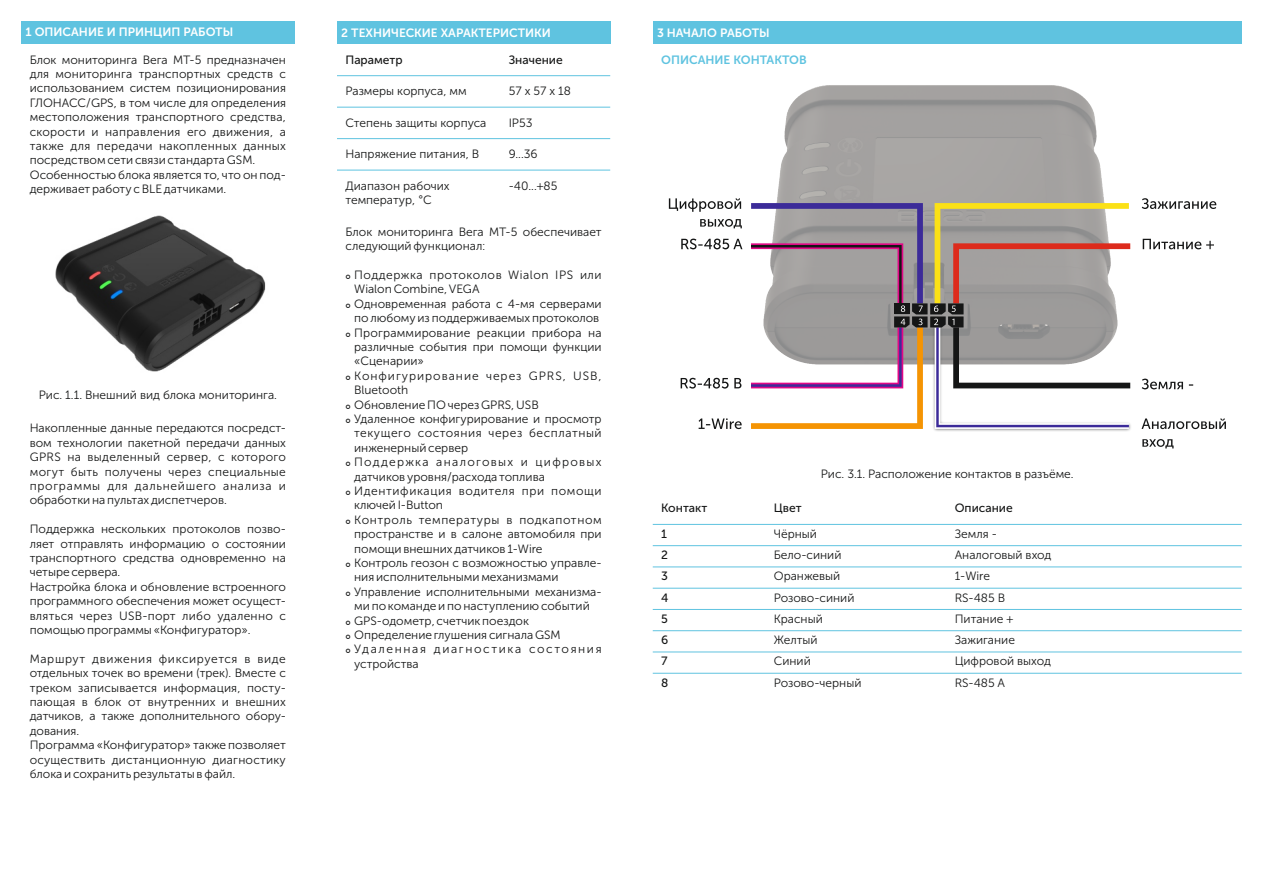
<style>
.page{position:relative;width:1263px;height:893px;background:#fff}
.page>*{position:absolute;margin:0;border:0;box-sizing:border-box;transform-origin:0 0}
.t1{font:12px/14.4px "Museo Sans Cyrl 300";color:#151616;text-align:justify}
.t2{font:12px "Museo Sans Cyrl 700";color:#fff}
.t3{font:12px/14.4px "Museo Sans Cyrl 300";letter-spacing:.045em;color:#151616}
.t4{font:12px/14.4px "Museo Sans Cyrl 300";letter-spacing:.035em;color:#151616}
.t5{font:12px/14.4px "Museo Sans Cyrl 300";letter-spacing:.05em;color:#151616}
.t6{font:12px "Museo Sans Cyrl 500";color:#151616}
.t7{font:12px/14.4px "Museo Sans Cyrl 300";letter-spacing:.135em;color:#151616}
.t8{font:12px "Museo Sans Cyrl 700";color:#5fc3e0}
.s1{font-family:"Arial"}
</style>
<div class="page">
<img style="left:55px;top:215px;width:211px;height:157px">
<div style="left:653px;top:21px;width:589px;height:23px;background:#5fc3e0"></div>
<hr style="left:653px;top:673px;width:589px;height:1px;background:#5fc3e0">
<hr style="left:653px;top:652px;width:589px;height:1px;background:#5fc3e0">
<hr style="left:653px;top:630px;width:589px;height:1px;background:#5fc3e0">
<hr style="left:653px;top:609px;width:589px;height:1px;background:#5fc3e0">
<hr style="left:653px;top:588px;width:589px;height:1px;background:#5fc3e0">
<hr style="left:653px;top:567px;width:589px;height:1px;background:#5fc3e0">
<hr style="left:653px;top:545px;width:589px;height:1px;background:#5fc3e0">
<hr style="left:653px;top:524px;width:589px;height:1px;background:#5fc3e0">
<div style="left:21px;top:21px;width:273px;height:23px;background:#5fc3e0"></div>
<div style="left:337px;top:21px;width:273px;height:23px;background:#5fc3e0"></div>
<hr style="left:337px;top:170px;width:273px;height:1px;background:#5fc3e0">
<hr style="left:337px;top:138px;width:273px;height:1px;background:#5fc3e0">
<hr style="left:337px;top:107px;width:273px;height:1px;background:#5fc3e0">
<hr style="left:337px;top:75px;width:273px;height:1px;background:#5fc3e0">
<img style="left:668px;top:85px;width:549px;height:364px">
<img style="left:930px;top:322px;width:204px;height:112px">
<svg style="left:1142px;top:379px;width:51px;height:10px"></svg>
<svg style="left:698px;top:418px;width:44px;height:11px"></svg>
<svg style="left:669px;top:198px;width:72px;height:14px"></svg>
<svg style="left:700px;top:219px;width:42px;height:9px"></svg>
<svg style="left:1141px;top:418px;width:85px;height:11px"></svg>
<svg style="left:1142px;top:439px;width:31px;height:9px"></svg>
<svg style="left:1142px;top:198px;width:74px;height:11px"></svg>
<svg style="left:1143px;top:239px;width:71px;height:10px"></svg>
<svg style="left:681px;top:378px;width:60px;height:11px"></svg>
<svg style="left:681px;top:239px;width:61px;height:10px"></svg>
<svg style="left:751px;top:203px;width:379px;height:226px"></svg>
<p class="t2" style="left:26px;top:27px;width:209px">1 ОПИСАНИЕ И ПРИНЦИП РАБОТЫ</p>
<p class="t1" style="left:30px;top:53px;width:258px">Блок мониторинга Вега МТ-5 предназначен для мониторинга транспортных средств с использованием систем позиционирования ГЛОНАСС/GPS, в том числе для определения местоположения транспортного средства, скорости и направления его движения, а также для передачи накопленных данных посредством сети связи стандарта GSM.</p>
<p class="t1" style="left:30px;top:168px;width:258px">Особенностью блока является то, что он под&shy;держивает работу с BLE датчиками.</p>
<p class="t1" style="left:39px;top:389px;width:240px">Рис. 1.1. Внешний вид блока мониторинга.</p>
<p class="t1" style="left:30px;top:422px;width:258px">Накопленные данные передаются посредст&shy;вом технологии пакетной передачи данных GPRS на выделенный сервер, с которого могут быть получены через специальные программы для дальнейшего анализа и обработки на пультах диспетчеров.</p>
<p class="t1" style="left:30px;top:523px;width:258px">Поддержка нескольких протоколов позво&shy;ляет отправлять информацию о состоянии транспортного средства одновременно на четыре сервера.</p>
<p class="t1" style="left:30px;top:581px;width:258px">Настройка блока и обновление встроенного программного обеспечения может осущест&shy;вляться через USB-порт либо удаленно с помощью программы «Конфигуратор».</p>
<p class="t1" style="left:30px;top:653px;width:258px">Маршрут движения фиксируется в виде отдельных точек во времени (трек). Вместе с треком записывается информация, посту&shy;пающая в блок от внутренних и внешних датчиков, а также дополнительного обору&shy;дования.</p>
<p class="t1" style="left:30px;top:739px;width:258px">Программа «Конфигуратор» также позволяет осуществить дистанционную диагностику блока и сохранить результаты в файл.</p>
<p class="t2" style="left:341px;top:28px;width:211px">2 ТЕХНИЧЕСКИЕ ХАРАКТЕРИСТИКИ</p>
<p class="t6" style="left:345px;top:55px;width:59px">Параметр</p>
<p class="t6" style="left:509px;top:55px;width:56px">Значение</p>
<p class="t1" style="left:345px;top:85px;width:123px">Размеры корпуса, мм</p>
<p class="t1" style="left:509px;top:85px;width:64px">57 х 57 х 18</p>
<p class="t1" style="left:345px;top:117px;width:142px">Степень защиты корпуса</p>
<p class="t1" style="left:509px;top:117px;width:25px">IР53</p>
<p class="t1" style="left:345px;top:148px;width:135px">Напряжение питания, В</p>
<p class="t1" style="left:509px;top:148px;width:30px">9...36</p>
<p class="t1" style="left:345px;top:180px;width:106px">Диапазон рабочих температур, <span class="s1">°</span>С</p>
<p class="t1" style="left:509px;top:180px;width:50px">-40...+85</p>
<p class="t1" style="left:345px;top:226px;width:258px">Блок мониторинга Вега МТ-5 обеспечивает следующий функционал:</p>
<p class="t4" style="left:354px;top:269px;width:249px">Поддержка протоколов Wialon IPS или<br>Wialon Combine, VEGA</p>
<p class="t1" style="left:354px;top:298px;width:249px">Одновременная работа с 4-мя серверами по любому из поддерживаемых протоколов</p>
<p class="t1" style="left:354px;top:326px;width:249px;text-align:left">Программирование реакции прибора на различные события при помощи функции «Сценарии»<br>Конфигурирование через GPRS, USB,<br>Bluetooth</p>
<p class="t1" style="left:354px;top:398px;width:186px">Обновление ПО через GPRS, USB</p>
<p class="t1" style="left:354px;top:413px;width:249px">Удаленное конфигурирование и просмотр текущего состояния через бесплатный инженерный сервер</p>
<p class="t3" style="left:354px;top:456px;width:249px">Поддержка аналоговых и цифровых датчиков уровня/расхода топлива</p>
<p class="t5" style="left:354px;top:485px;width:249px">Идентификация водителя при помощи ключей I-Button</p>
<p class="t1" style="left:354px;top:514px;width:249px">Контроль температуры в подкапотном пространстве и в салоне автомобиля при помощи внешних датчиков 1-Wire</p>
<p class="t1" style="left:354px;top:557px;width:249px">Контроль геозон с возможностью управле&shy;ния исполнительными механизмами</p>
<p class="t1" style="left:354px;top:586px;width:249px">Управление исполнительными механизма&shy;ми по команде и по наступлению событий</p>
<p class="t7" style="left:354px;top:643px;width:249px">Удаленная диагностика состояния устройства</p>
<p class="t1" style="left:354px;top:614px;width:176px">GPS-одометр, счетчик поездок</p>
<p class="t1" style="left:354px;top:629px;width:208px">Определение глушения сигнала GSM</p>
<p class="t2" style="left:657px;top:28px;width:114px">3 НАЧАЛО РАБОТЫ</p>
<p class="t8" style="left:661px;top:55px;width:147px">ОПИСАНИЕ КОНТАКТОВ</p>
<p class="t1" style="left:821px;top:468px;width:254px">Рис. 3.1. Расположение контактов в разъёме.</p>
<p class="t6" style="left:661px;top:503px;width:48px">Контакт</p>
<p class="t6" style="left:774px;top:503px;width:29px">Цвет</p>
<p class="t6" style="left:955px;top:503px;width:60px">Описание</p>
<p class="t6" style="left:661px;top:529px;width:7px">1</p>
<p class="t1" style="left:774px;top:528px;width:45px">Чёрный</p>
<p class="t1" style="left:955px;top:528px;width:44px">Земля -</p>
<p class="t6" style="left:661px;top:550px;width:8px">2</p>
<p class="t1" style="left:774px;top:549px;width:69px">Бело-синий</p>
<p class="t1" style="left:955px;top:549px;width:98px">Аналоговый вход</p>
<p class="t6" style="left:661px;top:571px;width:8px">3</p>
<p class="t1" style="left:774px;top:570px;width:68px">Оранжевый</p>
<p class="t1" style="left:955px;top:570px;width:37px">1-Wire</p>
<p class="t6" style="left:661px;top:593px;width:9px">4</p>
<p class="t1" style="left:774px;top:591px;width:82px">Розово-синий</p>
<p class="t1" style="left:955px;top:591px;width:52px">RS-485 B</p>
<p class="t6" style="left:661px;top:614px;width:8px">5</p>
<p class="t1" style="left:774px;top:613px;width:50px">Красный</p>
<p class="t1" style="left:955px;top:613px;width:60px">Питание +</p>
<p class="t6" style="left:661px;top:635px;width:9px">6</p>
<p class="t1" style="left:774px;top:634px;width:45px">Желтый</p>
<p class="t1" style="left:955px;top:634px;width:62px">Зажигание</p>
<p class="t6" style="left:661px;top:656px;width:8px">7</p>
<p class="t1" style="left:774px;top:655px;width:38px">Синий</p>
<p class="t1" style="left:955px;top:655px;width:98px">Цифровой выход</p>
<p class="t6" style="left:661px;top:678px;width:9px">8</p>
<p class="t1" style="left:774px;top:676px;width:89px">Розово-черный</p>
<p class="t1" style="left:955px;top:676px;width:52px">RS-485 A</p>
</div>
